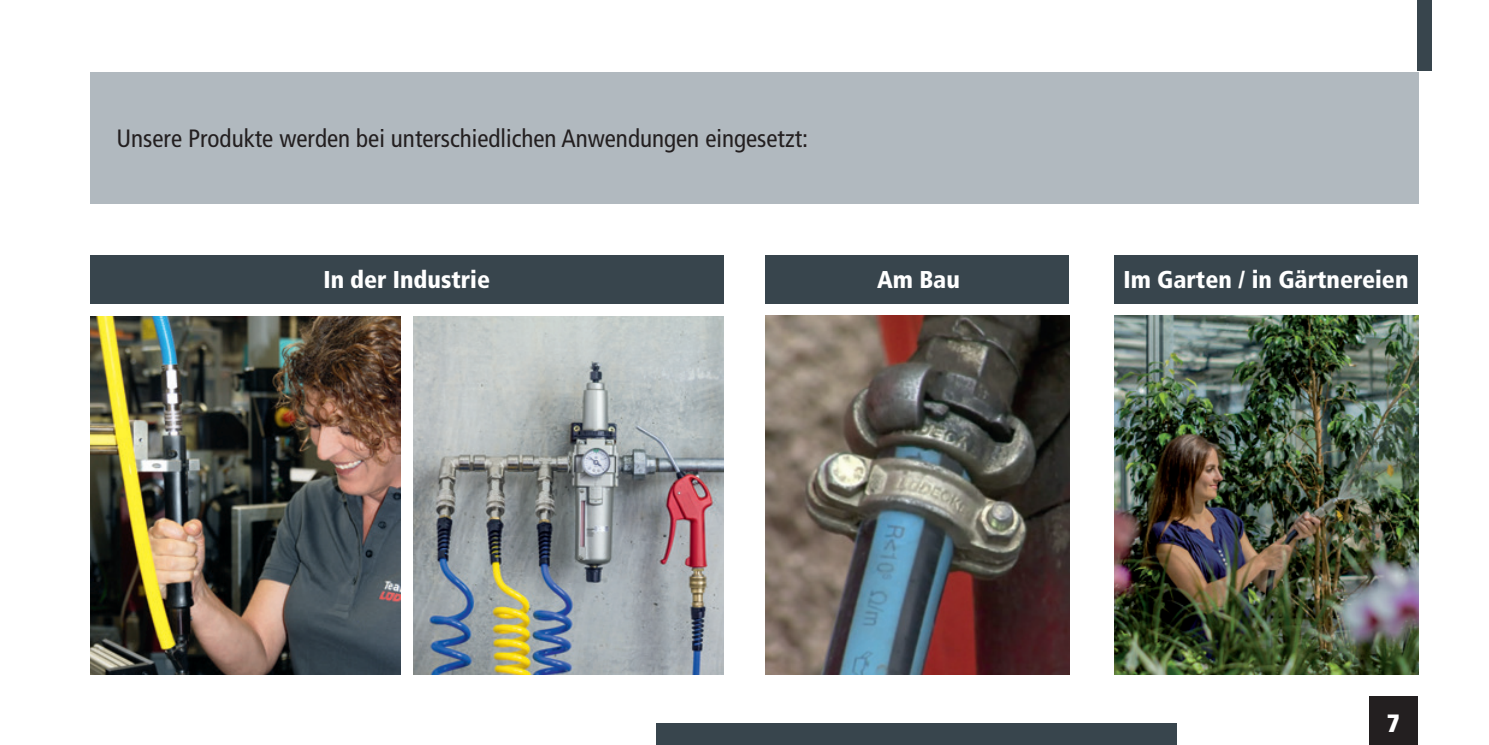
<style>
.page{position:relative;width:1489px;height:745px;background:#fff}
.page>*{position:absolute;margin:0;border:0;box-sizing:border-box;transform-origin:0 0}
.t1{font:condensed 25px "Frutiger LT Std";color:#231f20}
.t2{font:900 condensed 25px "Frutiger LT Std";color:#fff}
.t3{font:900 condensed 24.25px "Frutiger LT Std";color:#fff}
</style>
<div class="page">
<div style="left:90px;top:72px;width:1327px;height:132px;background:#b1b9bf"></div>
<img style="left:90px;top:316px;width:310px;height:357px">
<img style="left:413px;top:316px;width:310px;height:357px">
<div style="left:90px;top:254px;width:633px;height:49px;background:#38454d"></div>
<img style="left:765px;top:315px;width:303px;height:358px">
<div style="left:765px;top:254px;width:303px;height:49px;background:#38454d"></div>
<img style="left:1114px;top:315px;width:303px;height:358px">
<div style="left:1114px;top:254px;width:303px;height:49px;background:#38454d"></div>
<div style="left:1417px;top:0;width:14px;height:71px;background:#38454d"></div>
<div style="left:656px;top:723px;width:519px;height:21px;background:#38454d"></div>
<div style="left:1368px;top:696px;width:49px;height:48px;background:#231f20"></div>
<p class="t1" style="left:116px;top:124px;width:693px">Unsere Produkte werden bei unterschiedlichen Anwendungen eingesetzt:</p>
<p class="t3" style="left:323px;top:265px;width:168px">In der Industrie</p>
<p class="t3" style="left:877px;top:265px;width:84px">Am Bau</p>
<p class="t3" style="left:1123px;top:265px;width:286px">Im Garten / in Gärtnereien</p>
<p class="t2" style="left:1386px;top:707px;width:15px">7</p>
</div>
